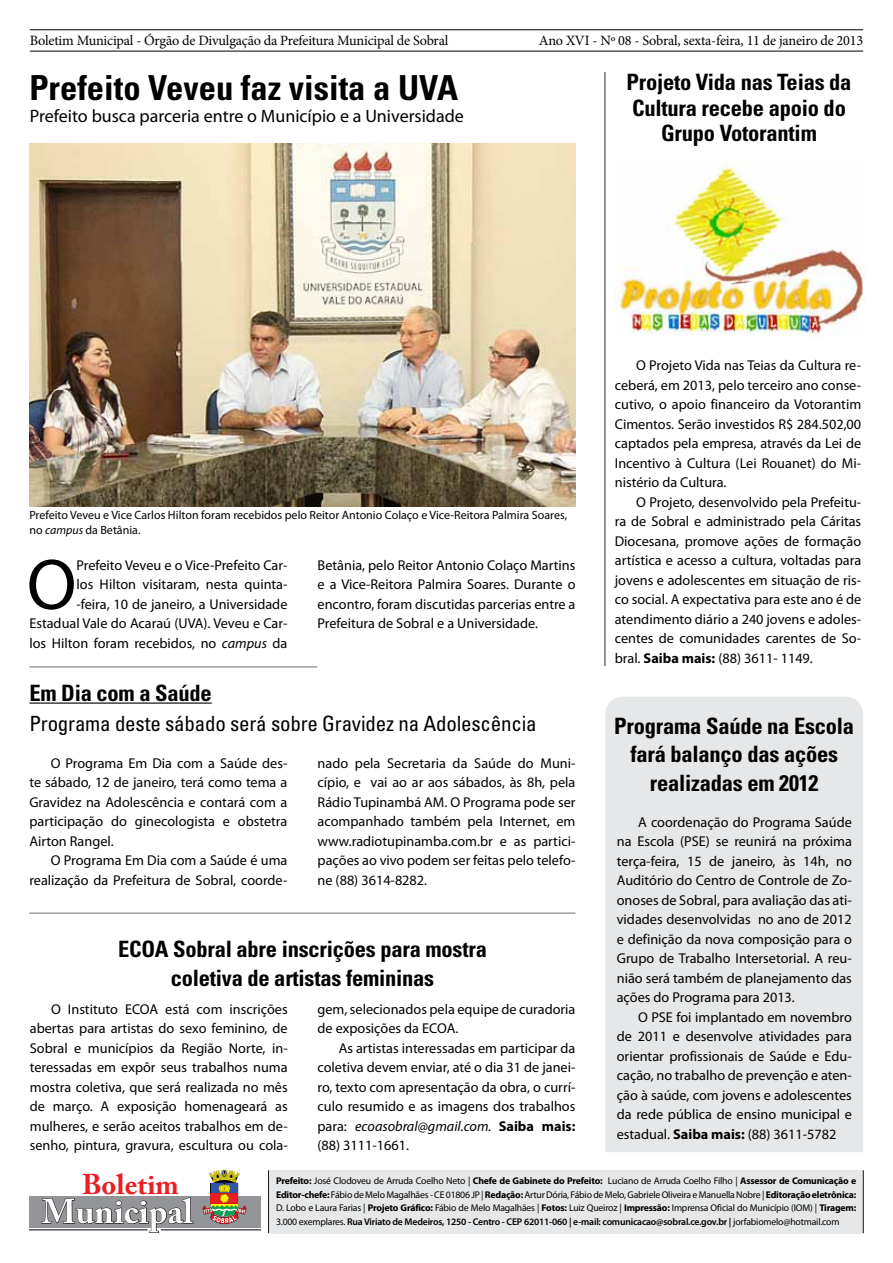
<style>
.page{position:relative;width:893px;height:1263px;background:#fff}
.page>*{position:absolute;margin:0;border:0;box-sizing:border-box;transform-origin:0 0}
.t1{font:72.15px "Myriad Pro";color:#000}
.t2{font:700 condensed 34.5px "Univers";color:#000}
.t3{font:700 34.35px "Adobe Caslon Pro";color:#f1f1f2}
.t4{font:700 28.35px "Adobe Caslon Pro";color:#ed1d24}
.t5{font:700 condensed 22.5px/28.5px "Univers";letter-spacing:-.01em;color:#000;text-align:center}
.t6{font:condensed 21px "Univers";letter-spacing:-.01em;color:#000}
.t7{font:18px "Myriad Pro";color:#000}
.t8{font:14.25px/19.5px "Myriad Pro";color:#000;text-align:justify}
.t9{font:14.25px "Minion Pro";letter-spacing:-.015em;color:#000}
.t10{font:12px/15px "Myriad Pro";color:#000}
.t11{font:9.75px/13.5px "Myriad Pro";letter-spacing:-.02em;color:#000;text-align:justify}
.s1{font-style:italic}
.s2{font-weight:700}
.s3{font-weight:600}
</style>
<div class="page">
<div style="left:270px;top:1170px;width:592px;height:63px;background:#e6e7e8"></div>
<div style="left:30px;top:1196px;width:231px;height:32px;background:#939598"></div>
<hr style="left:30px;top:1229px;width:118px;height:1px;background:#000">
<hr style="left:161px;top:1229px;width:100px;height:1px;background:#000">
<svg style="left:42px;top:1197px;width:151px;height:36px"></svg>
<img style="left:202px;top:1170px;width:45px;height:54px">
<hr style="left:268px;top:1170px;width:1px;height:63px;background:#000">
<hr style="left:863px;top:1170px;width:1px;height:63px;background:#000">
<div style="left:605px;top:697px;width:258px;height:455px;background:#e6e7e8"></div>
<hr style="left:30px;top:51px;width:833px;height:1px;background:#000">
<hr style="left:30px;top:30px;width:833px;height:1px;background:#000">
<img style="left:616px;top:162px;width:248px;height:174px">
<hr style="left:604px;top:72px;width:2px;height:594px;background:#6d6e71">
<hr style="left:29px;top:913px;width:546px;height:1px;background:#6d6e71">
<hr style="left:29px;top:667px;width:288px;height:1px;background:#6d6e71">
<hr style="left:29px;top:702px;width:183px;height:2px;background:#000">
<img style="left:30px;top:143px;width:545px;height:364px">
<p class="t9" style="left:30px;top:31px;width:420px">Boletim Municipal - Órgão de Divulgação da Prefeitura Municipal de Sobral</p>
<p class="t9" style="left:539px;top:31px;width:326px">Ano XVI - Nº 08 - Sobral, sexta-feira, 11 de janeiro de 2013</p>
<h2 class="t2" style="left:29px;top:66px;width:430px">Prefeito Veveu faz visita a UVA</h2>
<p class="t7" style="left:30px;top:105px;width:436px">Prefeito busca parceria entre o Município e a Universidade</p>
<h3 class="t5" style="left:626px;top:70px;width:227px;line-height:25.5px">Projeto Vida nas Teias da<br>Cultura recebe apoio do<br>Grupo Votorantim</h3>
<p class="t10" style="left:29px;top:508px;width:539px">Prefeito Veveu e Vice Carlos Hilton foram recebidos pelo Reitor Antonio Colaço e Vice-Reitora Palmira Soares, no <span class="s1">campus</span> da Betânia.</p>
<h1 class="t1" style="left:27px;top:540px;width:51px">O</h1>
<p class="t8" style="left:29px;top:555px;width:260px;text-align:right">Prefeito Veveu e o Vice-Prefeito Car-<br>los Hilton visitaram, nesta quinta-<br>-feira, 10 de janeiro, a Universidade Estadual Vale do Acaraú (UVA). Veveu e Car&shy;los Hilton foram recebidos, no <span class="s1">campus</span> da</p>
<p class="t8" style="left:318px;top:555px;width:259px">Betânia, pelo Reitor Antonio Colaço Martins e a Vice-Reitora Palmira Soares. Durante o encontro, foram discutidas parcerias entre a Prefeitura de Sobral e a Universidade.</p>
<h3 class="t5" style="left:29px;top:678px;width:184px">Em Dia com a Saúde</h3>
<h3 class="t6" style="left:29px;top:711px;width:509px">Programa deste sábado será sobre Gravidez na Adolescência</h3>
<p class="t8" style="left:29px;top:753px;width:260px;text-indent:21px">O Programa Em Dia com a Saúde des&shy;te sábado, 12 de janeiro, terá como tema a Gravidez na Adolescência e contará com a participação do ginecologista e obstetra Airton Rangel.</p>
<p class="t8" style="left:29px;top:850px;width:260px;text-align:right">O Programa Em Dia com a Saúde é uma realização da Prefeitura de Sobral, coorde-</p>
<p class="t8" style="left:318px;top:753px;width:259px">nado pela Secretaria da Saúde do Muni&shy;cípio, e vai ao ar aos sábados, às 8h, pela Rádio Tupinambá AM. O Programa pode ser acompanhado também pela Internet, em www.radiotupinamba.com.br e as partici&shy;pações ao vivo podem ser feitas pelo telefo&shy;ne (88) 3614-8282.</p>
<h3 class="t5" style="left:118px;top:935px;width:370px">ECOA Sobral abre inscrições para mostra coletiva de artistas femininas</h3>
<p class="t8" style="left:317px;top:999px;width:259px">gem, selecionados pela equipe de curadoria de exposições da ECOA.</p>
<p class="t8" style="left:317px;top:1038px;width:259px;text-indent:21px">As artistas interessadas em participar da coletiva devem enviar, até o dia 31 de janei&shy;ro, texto com apresentação da obra, o currí&shy;culo resumido e as imagens dos trabalhos para: <span class="s1">ecoasobral@gmail.com.</span> <span class="s2">Saiba mais: </span>(88) 3111-1661.</p>
<p class="t8" style="left:30px;top:999px;width:259px;text-indent:21px">O Instituto ECOA está com inscrições abertas para artistas do sexo feminino, de Sobral e municípios da Região Norte, in&shy;teressadas em expôr seus trabalhos numa mostra coletiva, que será realizada no mês de março. A exposição homenageará as mulheres, e serão aceitos trabalhos em de&shy;senho, pintura, gravura, escultura ou cola-</p>
<p class="t8" style="left:615px;top:355px;width:248px;text-indent:21px">O Projeto Vida nas Teias da Cultura re&shy;ceberá, em 2013, pelo terceiro ano conse&shy;cutivo, o apoio financeiro da Votorantim Cimentos. Serão investidos R$ 284.502,00 captados pela empresa, através da Lei de Incentivo à Cultura (Lei Rouanet) do Mi&shy;nistério da Cultura.</p>
<p class="t8" style="left:615px;top:492px;width:248px;text-indent:21px">O Projeto, desenvolvido pela Prefeitu&shy;ra de Sobral e administrado pela Cáritas Diocesana, promove ações de formação artística e acesso a cultura, voltadas para jovens e adolescentes em situação de ris&shy;co social. A expectativa para este ano é de atendimento diário a 240 jovens e adoles&shy;centes de comunidades carentes de So&shy;bral. <span class="s2">Saiba mais:</span> (88) 3611- 1149.</p>
<h3 class="t5" style="left:614px;top:711px;width:241px">Programa Saúde na Escola fará balanço das ações realizadas em 2012</h3>
<p class="t8" style="left:617px;top:812px;width:237px;text-indent:21px">A coordenação do Programa Saúde na Escola (PSE) se reunirá na próxima terça-feira, 15 de janeiro, às 14h, no Auditório do Centro de Controle de Zo&shy;onoses de Sobral, para avaliação das ati&shy;vidades desenvolvidas no ano de 2012 e definição da nova composição para o Grupo de Trabalho Intersetorial. A reu&shy;nião será também de planejamento das ações do Programa para 2013.</p>
<p class="t8" style="left:617px;top:1007px;width:237px;text-indent:21px">O PSE foi implantado em novembro de 2011 e desenvolve atividades para orientar profissionais de Saúde e Edu&shy;cação, no trabalho de prevenção e aten&shy;ção à saúde, com jovens e adolescentes da rede pública de ensino municipal e estadual. <span class="s2">Saiba mais:</span> (88) 3611-5782</p>
<h3 class="t4" style="left:82px;top:1168px;width:98px">Boletim</h3>
<h3 class="t3" style="left:42px;top:1191px;width:153px">Municipal</h3>
<p class="t11" style="left:276px;top:1174px;width:582px"><span class="s2">Prefeito:</span> José Clodoveu de Arruda Coelho Neto | <span class="s2">Chefe de Gabinete do Prefeito:</span> Luciano de Arruda Coelho Filho | <span class="s2">Assessor de Comunicação e Editor-chefe:</span> Fábio de Melo Magalhães - CE 01806 JP | <span class="s2">Redação:</span> Artur Dória, Fábio de Melo, Gabriele Oliveira e Manuella Nobre | <span class="s2">Editoração eletrônica:<br></span>D. Lobo e Laura Farias | <span class="s2">Projeto Gráfico:</span> Fábio de Melo Magalhães | <span class="s2">Fotos:</span> Luiz Queiroz | <span class="s2">Impressão:</span> Imprensa Oficial do Município (IOM) | <span class="s2">Tiragem:<br></span>3.000 exemplares. <span class="s3">Rua Viriato de Medeiros, 1250 - Centro - CEP 62011-060 | e-mail: comunicacao@sobral.ce.gov.br |</span> jorfabiomelo@hotmail.com</p>
</div>
